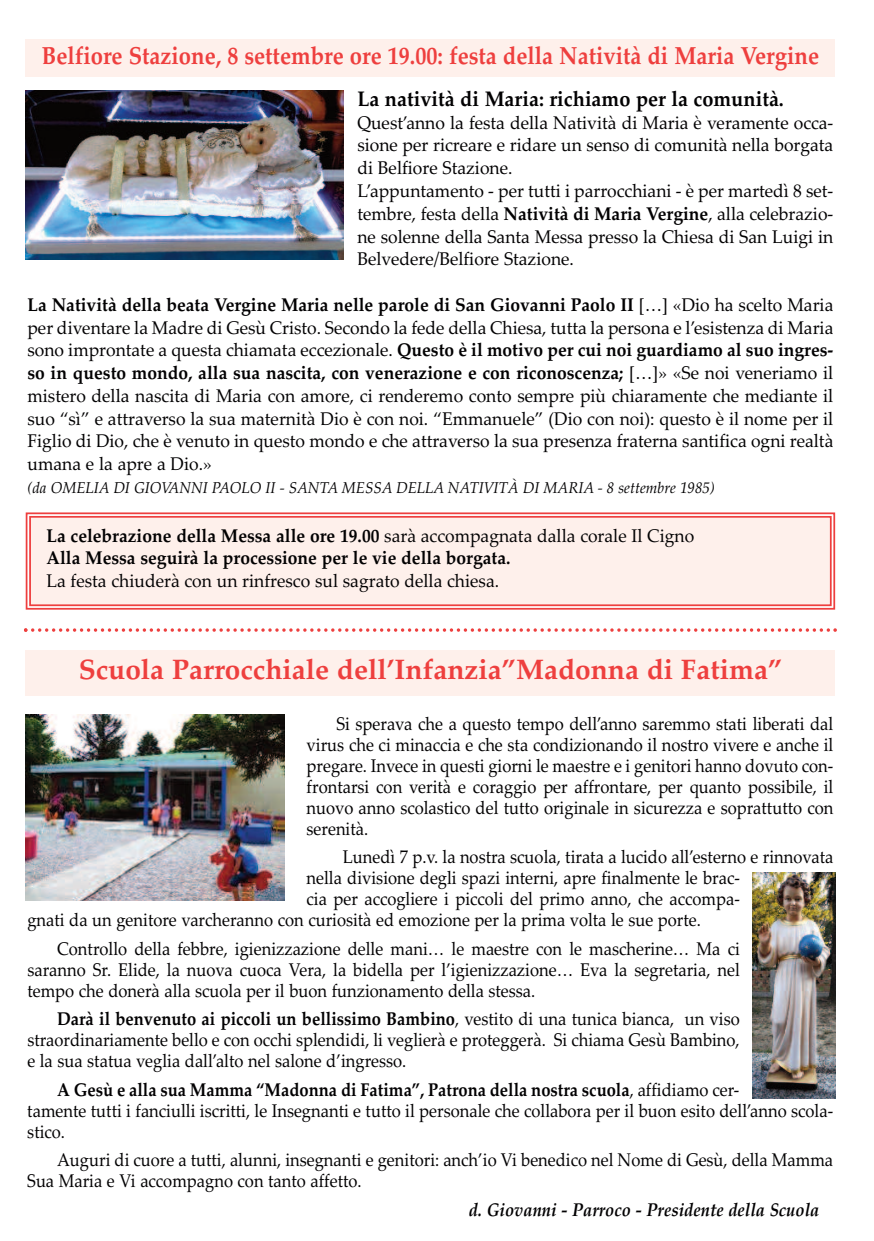
<style>
.page{position:relative;width:874px;height:1241px;background:#fff}
.page>*{position:absolute;margin:0;border:0;box-sizing:border-box;transform-origin:0 0}
.t1{font:700 28px "Palatino Linotype";color:#ee3f3e}
.t2{font:700 24.5px "Palatino Linotype";color:#ee3f3e;scale:.9 1}
.t3{font:700 21px "Palatino Linotype";color:#020102;scale:.95 1}
.t4{font:18.38px/21px "Palatino Linotype";color:#020102;text-align:justify;scale:.9 1}
.t5{font:18.38px/22.8px "Palatino Linotype";color:#020102;scale:.95 1}
.t6{font:700 18.38px/22.8px "Palatino Linotype";color:#020102;scale:.95 1}
.t7{font:italic 700 18.38px "Palatino Linotype";color:#020102;scale:.9 1}
.t8{font:italic 15.75px "Palatino Linotype";color:#020102;scale:.95 1}
.s1{font-weight:700}
.s2{font-weight:400}
</style>
<div class="page">
<img style="left:26px;top:91px;width:317px;height:168px">
<div style="left:26px;top:40px;width:808px;height:37px;background:#fef0eb"></div>
<div style="left:26px;top:649px;width:808px;height:46px;background:#fef0eb"></div>
<img style="left:26px;top:714px;width:259px;height:186px">
<svg style="left:24px;top:628px;width:812px;height:3px"></svg>
<img style="left:752px;top:872px;width:82px;height:225px">
<div style="left:31px;top:517px;width:798px;height:87px;background:#fef0eb"></div>
<div style="left:26px;top:512px;width:808px;height:97px;border:2px solid #ee3f3e"></div>
<div style="left:29px;top:516px;width:802px;height:90px;border:2px solid #ee3f3e"></div>
<h2 class="t2" style="left:42px;top:41px;width:864px">Belfiore Stazione, 8 settembre ore 19.00: festa della Natività di Maria Vergine</h2>
<p class="t3" style="left:357px;top:86px;width:450px">La natività di Maria: richiamo per la comunità.</p>
<p class="t5" style="left:357px;top:111px;width:502px">Quest’anno la festa della Natività di Maria è veramente occa&shy;sione per ricreare e ridare un senso di comunità nella borgata di Belfiore Stazione.<br>L’appuntamento - per tutti i parrocchiani - è per martedì 8 set&shy;tembre, festa della <span class="s1">Natività di Maria Vergine</span>, alla celebrazio&shy;ne solenne della Santa Messa presso la Chiesa di San Luigi in Belvedere/Belfiore Stazione.</p>
<p class="t5" style="left:27px;top:293px;width:849px;text-align:justify"><span class="s1">La Natività della beata Vergine Maria nelle parole di San Giovanni Paolo II</span> […] «Dio ha scelto Maria per diventare la Madre di Gesù Cristo. Secondo la fede della Chiesa, tutta la persona e l’esistenza di Maria sono improntate a questa chiamata eccezionale. <span class="s1">Questo è il motivo per cui noi guardiamo al suo ingres&shy;so in questo mondo, alla sua nascita, con venerazione e con riconoscenza;</span> […]» «Se noi veneriamo il mistero della nascita di Maria con amore, ci renderemo conto sempre più chiaramente che mediante il suo “sì” e attraverso la sua maternità Dio è con noi. “Emmanuele” (Dio con noi): questo è il nome per il Figlio di Dio, che è venuto in questo mondo e che attraverso la sua presenza fraterna santifica ogni realtà umana e la apre a Dio.»</p>
<p class="t8" style="left:27px;top:478px;width:724px">(da OMELIA DI GIOVANNI PAOLO II - SANTA MESSA DELLA NATIVITÀ DI MARIA - 8 settembre 1985)</p>
<p class="t6" style="left:46px;top:524px;width:683px">La celebrazione della Messa alle ore 19.00 <span class="s2">sarà accompagnata dalla corale Il Cigno<br></span>Alla Messa seguirà la processione per le vie della borgata.</p>
<p class="t5" style="left:46px;top:569px;width:477px">La festa chiuderà con un rinfresco sul sagrato della chiesa.</p>
<h1 class="t1" style="left:79px;top:652px;width:704px">Scuola Parrocchiale dell’Infanzia”Madonna di Fatima”</h1>
<p class="t4" style="left:306px;top:712px;width:586px;text-indent:30px">Si sperava che a questo tempo dell’anno saremmo stati liberati dal virus che ci minaccia e che sta condizionando il nostro vivere e anche il pregare. Invece in questi giorni le maestre e i genitori hanno dovuto con&shy;frontarsi con verità e coraggio per affrontare, per quanto possibile, il nuovo anno scolastico del tutto originale in sicurezza e soprattutto con serenità.</p>
<p class="t4" style="left:342px;top:846px;width:546px">Lunedì 7 p.v. la nostra scuola, tirata a lucido all’esterno e rinnovata</p>
<p class="t4" style="left:306px;top:867px;width:482px">nella divisione degli spazi interni, apre finalmente le brac-</p>
<p class="t4" style="left:306px;top:888px;width:482px">cia per accogliere i piccoli del primo anno, che accompa-</p>
<p class="t4" style="left:27px;top:909px;width:749px">gnati da un genitore varcheranno con curiosità ed emozione per la prima volta le sue porte.</p>
<p class="t4" style="left:27px;top:937px;width:792px;text-indent:30px">Controllo della febbre, igienizzazione delle mani… le maestre con le mascherine… Ma ci saranno Sr. Elide, la nuova cuoca Vera, la bidella per l’igienizzazione… Eva la segretaria, nel tempo che donerà alla scuola per il buon funzionamento della stessa.</p>
<p class="t4" style="left:27px;top:1008px;width:792px;text-indent:30px"><span class="s1">Darà il benvenuto ai piccoli un bellissimo Bambino</span>, vestito di una tunica bianca, un viso straordinariamente bello e con occhi splendidi, li veglierà e proteggerà. Si chiama Gesù Bambino, e la sua statua veglia dall’alto nel salone d’ingresso.</p>
<p class="t4" style="left:27px;top:1078px;width:896px;text-align:left;text-indent:30px"><span class="s1">A Gesù e alla sua Mamma “Madonna di Fatima”, Patrona della nostra scuola</span>, affidiamo cer-<br>tamente tutti i fanciulli iscritti, le Insegnanti e tutto il personale che collabora per il buon esito dell’anno scola&shy;stico.</p>
<p class="t4" style="left:27px;top:1148px;width:896px;text-indent:30px">Auguri di cuore a tutti, alunni, insegnanti e genitori: anch’io Vi benedico nel Nome di Gesù, della Mamma<br>Sua Maria e Vi accompagno con tanto affetto.</p>
<p class="t7" style="left:468px;top:1198px;width:391px">d. Giovanni - Parroco - Presidente della Scuola</p>
</div>
